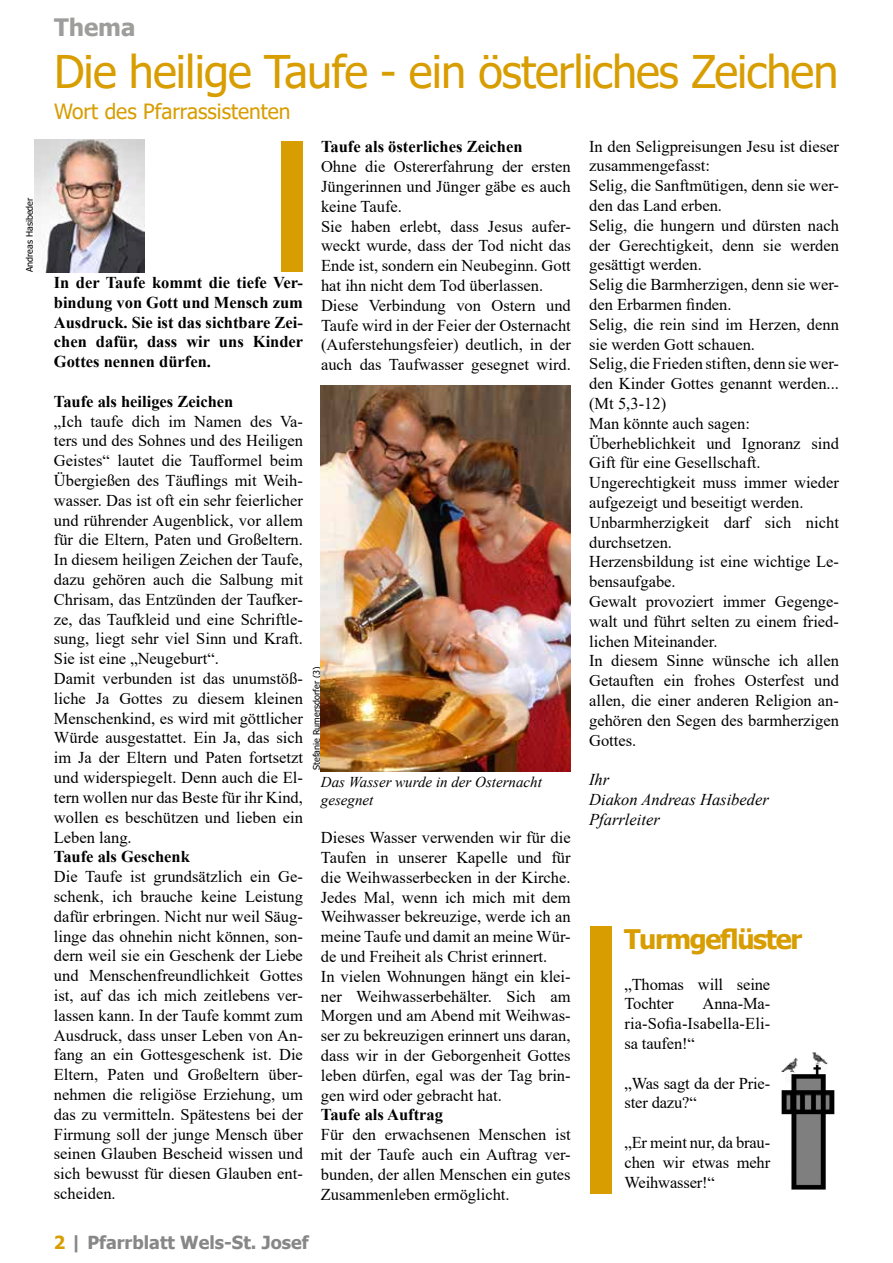
<style>
.page{position:relative;width:893px;height:1263px;background:#fff}
.page>*{position:absolute;margin:0;border:0;box-sizing:border-box;transform-origin:0 0}
.t1{font:45px "Tahoma";letter-spacing:-.02em;color:#d89d00}
.t2{font:700 27px "Tahoma";letter-spacing:-.05em;color:#d89d00}
.t3{font:700 24px "Tahoma";color:#9d9d9c}
.t4{font:21px "Tahoma";color:#d89d00}
.t5{font:700 18px "Tahoma";color:#878787}
.t6{font:16.5px/19.8px "Times New Roman";color:#000}
.t7{font:700 16.5px/19.8px "Times New Roman";color:#000;text-align:justify}
.t8{font:italic 16.5px/19.8px "Times New Roman";color:#000}
.t9{font:italic 15px/18px "Times New Roman";color:#000}
.t10{font:9px "Tahoma";color:#000}
.s1{color:#d89d00}
</style>
<div class="page">
<img style="left:34px;top:139px;width:110px;height:133px">
<img style="left:781px;top:1052px;width:54px;height:138px">
<div style="left:590px;top:926px;width:21px;height:267px;background:#d89d00"></div>
<img style="left:321px;top:386px;width:250px;height:385px">
<div style="left:281px;top:141px;width:22px;height:131px;background:#d89d00"></div>
<p class="t10" style="left:23px;top:272px;width:76px;rotate:-90deg">Andreas Hasibeder</p>
<h3 class="t3" style="left:54px;top:11px;width:83px">Thema</h3>
<h1 class="t1" style="left:54px;top:42px;width:786px">Die heilige Taufe - ein österliches Zeichen</h1>
<p class="t4" style="left:54px;top:97px;width:238px">Wort des Pfarrassistenten</p>
<p class="t7" style="left:54px;top:272px;width:251px">In der Taufe kommt die tiefe Ver&shy;bindung von Gott und Mensch zum Ausdruck. Sie ist das sichtbare Zei&shy;chen dafür, dass wir uns Kinder Gottes nennen dürfen.</p>
<p class="t7" style="left:54px;top:391px;width:181px">Taufe als heiliges Zeichen</p>
<p class="t6" style="left:54px;top:411px;width:251px">„Ich taufe dich im Namen des Va&shy;ters und des Sohnes und des Heiligen Geistes“ lautet die Taufformel beim Übergießen des Täuflings mit Weih&shy;wasser. Das ist oft ein sehr feierlicher und rührender Augenblick, vor allem für die Eltern, Paten und Großeltern.<br>In diesem heiligen Zeichen der Taufe, dazu gehören auch die Salbung mit Chrisam, das Entzünden der Taufker&shy;ze, das Taufkleid und eine Schriftle&shy;sung, liegt sehr viel Sinn und Kraft.<br>Sie ist eine „Neugeburt“.<br>Damit verbunden ist das unumstöß&shy;liche Ja Gottes zu diesem kleinen Menschenkind, es wird mit göttlicher Würde ausgestattet. Ein Ja, das sich im Ja der Eltern und Paten fortsetzt und widerspiegelt. Denn auch die El&shy;tern wollen nur das Beste für ihr Kind, wollen es beschützen und lieben ein Leben lang.</p>
<p class="t7" style="left:54px;top:846px;width:137px">Taufe als Geschenk</p>
<p class="t6" style="left:54px;top:866px;width:251px;text-align:justify">Die Taufe ist grundsätzlich ein Ge&shy;schenk, ich brauche keine Leistung dafür erbringen. Nicht nur weil Säug&shy;linge das ohnehin nicht können, son&shy;dern weil sie ein Geschenk der Liebe und Menschenfreundlichkeit Gottes ist, auf das ich mich zeitlebens ver&shy;lassen kann. In der Taufe kommt zum Ausdruck, dass unser Leben von An&shy;fang an ein Gottesgeschenk ist. Die Eltern, Paten und Großeltern über&shy;nehmen die religiöse Erziehung, um das zu vermitteln. Spätestens bei der Firmung soll der junge Mensch über seinen Glauben Bescheid wissen und sich bewusst für diesen Glauben ent&shy;scheiden.</p>
<p class="t7" style="left:321px;top:136px;width:203px">Taufe als österliches Zeichen</p>
<p class="t6" style="left:321px;top:156px;width:251px">Ohne die Ostererfahrung der ersten Jüngerinnen und Jünger gäbe es auch keine Taufe.<br>Sie haben erlebt, dass Jesus aufer&shy;weckt wurde, dass der Tod nicht das Ende ist, sondern ein Neubeginn. Gott hat ihn nicht dem Tod überlassen.<br>Diese Verbindung von Ostern und Taufe wird in der Feier der Osternacht (Auferstehungsfeier) deutlich, in der auch das Taufwasser gesegnet wird.</p>
<p class="t10" style="left:311px;top:770px;width:105px;rotate:-90deg">Stefanie Rumersdorfer (3)</p>
<p class="t9" style="left:321px;top:772px;width:222px">Das Wasser wurde in der Osternacht gesegnet</p>
<p class="t6" style="left:321px;top:827px;width:251px">Dieses Wasser verwenden wir für die Taufen in unserer Kapelle und für die Weihwasserbecken in der Kirche.<br>Jedes Mal, wenn ich mich mit dem Weihwasser bekreuzige, werde ich an meine Taufe und damit an meine Wür&shy;de und Freiheit als Christ erinnert.<br>In vielen Wohnungen hängt ein klei&shy;ner Weihwasserbehälter. Sich am Morgen und am Abend mit Weihwas&shy;ser zu bekreuzigen erinnert uns daran, dass wir in der Geborgenheit Gottes leben dürfen, egal was der Tag brin&shy;gen wird oder gebracht hat.</p>
<p class="t7" style="left:321px;top:1104px;width:124px">Taufe als Auftrag</p>
<p class="t6" style="left:321px;top:1124px;width:251px;text-align:justify">Für den erwachsenen Menschen ist mit der Taufe auch ein Auftrag ver&shy;bunden, der allen Menschen ein gutes Zusammenleben ermöglicht.</p>
<p class="t5" style="left:54px;top:1230px;width:256px"><span class="s1">2</span> | Pfarrblatt Wels-St. Josef</p>
<p class="t6" style="left:589px;top:136px;width:251px">In den Seligpreisungen Jesu ist dieser zusammengefasst:<br>Selig, die Sanftmütigen, denn sie wer&shy;den das Land erben.<br>Selig, die hungern und dürsten nach der Gerechtigkeit, denn sie werden gesättigt werden.<br>Selig die Barmherzigen, denn sie wer&shy;den Erbarmen finden.<br>Selig, die rein sind im Herzen, denn sie werden Gott schauen.<br>Selig, die Frieden stiften, denn sie wer&shy;den Kinder Gottes genannt werden... (Mt 5,3-12)<br>Man könnte auch sagen:<br>Überheblichkeit und Ignoranz sind<br>Gift für eine Gesellschaft.<br>Ungerechtigkeit muss immer wieder aufgezeigt und beseitigt werden.<br>Unbarmherzigkeit darf sich nicht durchsetzen.<br>Herzensbildung ist eine wichtige Le&shy;bensaufgabe.<br>Gewalt provoziert immer Gegenge&shy;walt und führt selten zu einem fried&shy;lichen Miteinander.<br>In diesem Sinne wünsche ich allen<br>Getauften ein frohes Osterfest und allen, die einer anderen Religion an&shy;gehören den Segen des barmherzigen<br>Gottes.</p>
<p class="t8" style="left:589px;top:769px;width:181px">Ihr<br>Diakon Andreas Hasibeder<br>Pfarrleiter</p>
<h2 class="t2" style="left:624px;top:920px;width:180px">Turmgeflüster</h2>
<p class="t6" style="left:625px;top:973px;width:147px">„Thomas will seine<br>Tochter</p>
<p class="t6" style="left:625px;top:993px;width:147px;text-align:justify;text-indent:78px">Anna-Ma&shy;ria-Sofia-Isabella-Eli&shy;sa taufen!“</p>
<p class="t6" style="left:625px;top:1072px;width:147px">„Was sagt da der Prie&shy;ster dazu?“</p>
<p class="t6" style="left:625px;top:1132px;width:147px;text-align:justify">„Er meint nur, da brau&shy;chen wir etwas mehr Weihwasser!“</p>
</div>
